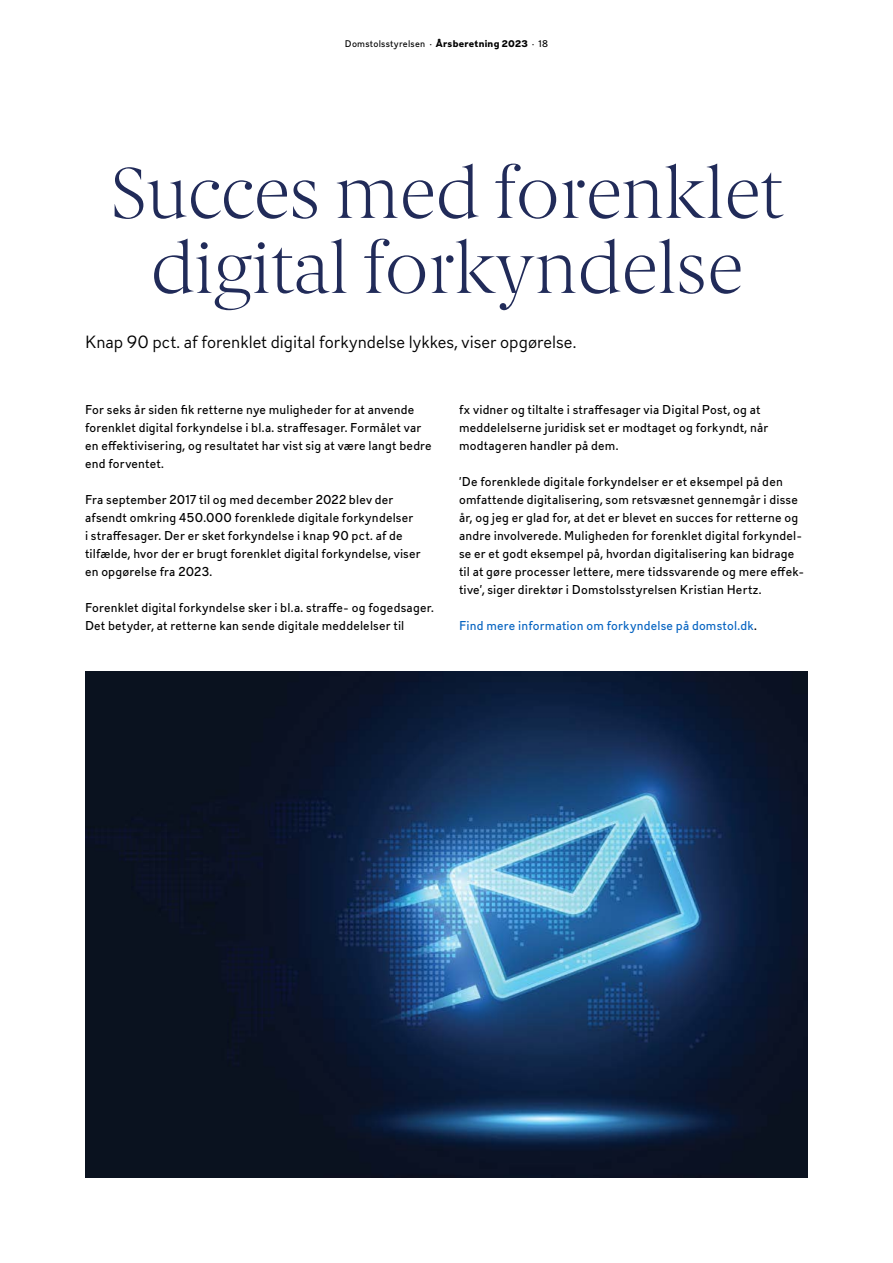
<style>
.page{position:relative;width:893px;height:1263px;background:#fff}
.page>*{position:absolute;margin:0;border:0;box-sizing:border-box;transform-origin:0 0}
.t1{font:300 72px/75px "Berlingske Serif";color:#212b59;text-align:center}
.t2{font:300 16.5px "DS737";color:#000}
.t3{font:12px/18px "DS737";letter-spacing:.015em;color:#000}
.t4{font:12px "DS737";letter-spacing:.015em;color:#0563c1}
.t5{font:9px "DS737";letter-spacing:.025em;color:#000}
.s1{font-weight:700}
.s2{color:#000}
</style>
<div class="page">
<img style="left:85px;top:672px;width:723px;height:506px">
<p class="t5" style="left:345px;top:37px;width:205px">Domstolsstyrelsen · <span class="s1">Årsberetning 2023</span> · 18</p>
<h2 class="t1" style="left:110px;top:154px;width:674px">Succes med forenklet digital forkyndelse</h2>
<p class="t2" style="left:85px;top:328px;width:493px">Knap 90 pct. af forenklet digital forkyndelse lykkes, viser opgørelse.</p>
<p class="t3" style="left:85px;top:399px;width:331px">For seks år siden fik retterne nye muligheder for at anvende</p>
<p class="t3" style="left:459px;top:399px;width:303px">fx vidner og tiltalte i straffesager via Digital Post, og at</p>
<p class="t3" style="left:85px;top:417px;width:338px">forenklet digital forkyndelse i bl.a. straffesager. Formålet var</p>
<p class="t3" style="left:459px;top:417px;width:311px">meddelelserne juridisk set er modtaget og forkyndt, når</p>
<p class="t3" style="left:85px;top:435px;width:348px">en effektivisering, og resultatet har vist sig at være langt bedre</p>
<p class="t3" style="left:459px;top:435px;width:161px">modtageren handler på dem.</p>
<p class="t3" style="left:85px;top:453px;width:80px">end forventet.</p>
<p class="t3" style="left:459px;top:471px;width:325px">’De forenklede digitale forkyndelser er et eksempel på den</p>
<p class="t3" style="left:85px;top:489px;width:310px">Fra september 2017 til og med december 2022 blev der</p>
<p class="t3" style="left:459px;top:489px;width:340px">omfattende digitalisering, som retsvæsnet gennemgår i disse</p>
<p class="t3" style="left:85px;top:507px;width:330px">afsendt omkring 450.000 forenklede digitale forkyndelser</p>
<p class="t3" style="left:459px;top:507px;width:341px">år, og jeg er glad for, at det er blevet en succes for retterne og</p>
<p class="t3" style="left:85px;top:525px;width:319px">i straffesager. Der er sket forkyndelse i knap 90 pct. af de</p>
<p class="t3" style="left:459px;top:525px;width:344px">andre involverede. Muligheden for forenklet digital forkyndel-</p>
<p class="t3" style="left:85px;top:543px;width:337px">tilfælde, hvor der er brugt forenklet digital forkyndelse, viser</p>
<p class="t3" style="left:459px;top:543px;width:337px">se er et godt eksempel på, hvordan digitalisering kan bidrage</p>
<p class="t3" style="left:85px;top:561px;width:129px">en opgørelse fra 2023.</p>
<p class="t3" style="left:459px;top:561px;width:347px">til at gøre processer lettere, mere tidssvarende og mere effek&shy;tive’, siger direktør i Domstolsstyrelsen Kristian Hertz.</p>
<p class="t3" style="left:85px;top:597px;width:350px">Forenklet digital forkyndelse sker i bl.a. straffe- og fogedsager.<br>Det betyder, at retterne kan sende digitale meddelelser til</p>
<p class="t4" style="left:459px;top:616px;width:299px">Find mere information om forkyndelse på domstol.dk<span class="s2">.</span></p>
</div>
